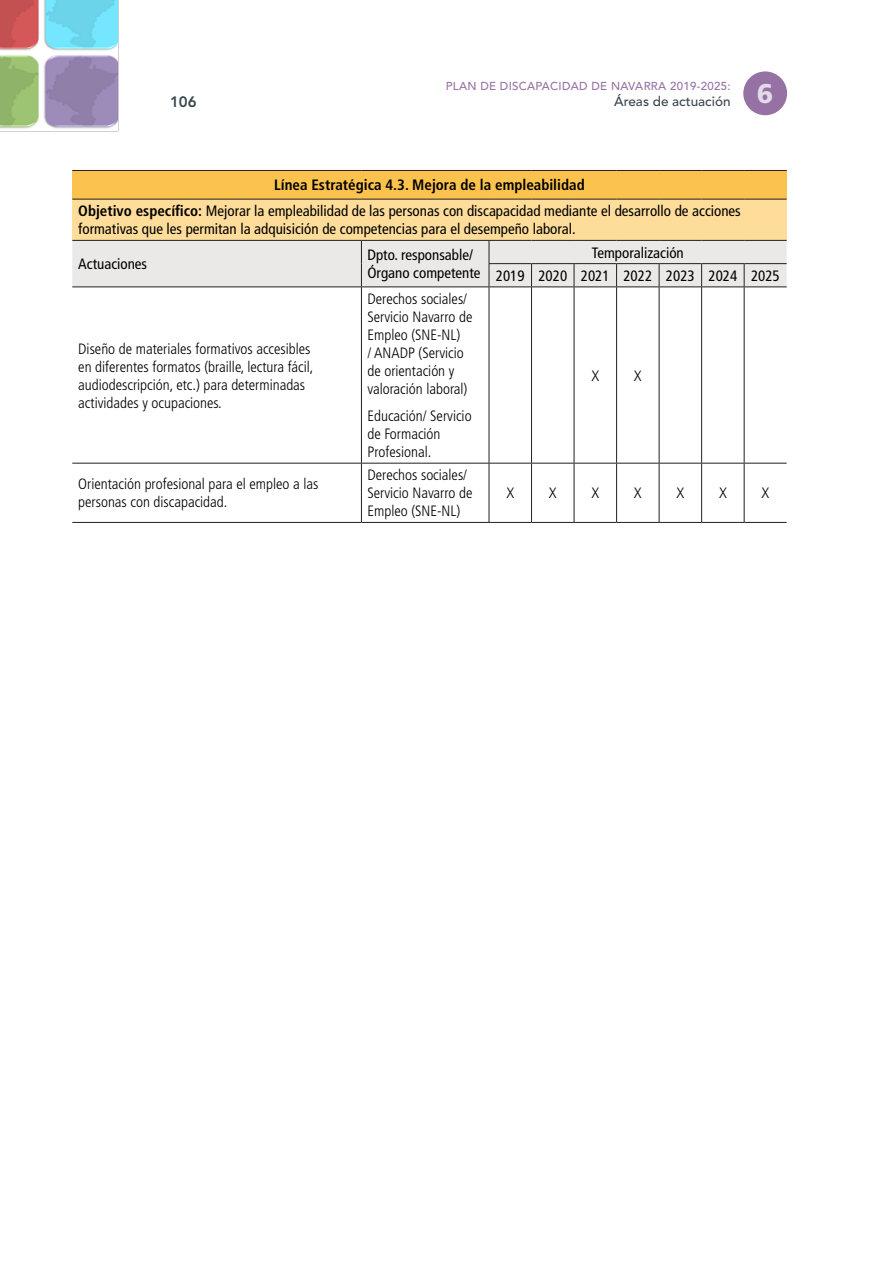
<style>
.page{position:relative;width:893px;height:1263px;background:#fff}
.page>*{position:absolute;margin:0;border:0;box-sizing:border-box;transform-origin:0 0}
.Tabla_TXT{font:300 condensed 15px/18px "Frutiger";color:#000}
.Tabla_TXT-2{font:condensed 15px/18px "Frutiger";color:#000}
.Tabla_TXT-3{font:700 condensed 15px "Frutiger";color:#000}
.t1{font:800 15px "Avenir LT Std";color:#39464e}
.t2{font:500 13.5px "Avenir LT Std";color:#39464e}
.t3{font:500 11.55px "Avenir LT Std";letter-spacing:.025em;color:#9672a4}
.s1{font-weight:700}
</style>
<div class="page">
<div style="left:743px;top:71px;width:44px;height:44px;background:#9672a4;border-radius:50%"></div>
<img style="left:0;top:0;width:119px;height:131px">
<div style="left:72px;top:170px;width:715px;height:29px;background:#fbc34d"></div>
<div style="left:72px;top:199px;width:715px;height:41px;background:#fddd99"></div>
<hr style="left:72px;top:170px;width:289px;height:1px;background:#231f20">
<hr style="left:361px;top:170px;width:128px;height:1px;background:#231f20">
<hr style="left:489px;top:170px;width:42px;height:1px;background:#231f20">
<hr style="left:531px;top:170px;width:43px;height:1px;background:#231f20">
<hr style="left:574px;top:170px;width:43px;height:1px;background:#231f20">
<hr style="left:617px;top:170px;width:42px;height:1px;background:#231f20">
<hr style="left:659px;top:170px;width:43px;height:1px;background:#231f20">
<hr style="left:702px;top:170px;width:42px;height:1px;background:#231f20">
<hr style="left:744px;top:170px;width:43px;height:1px;background:#231f20">
<hr style="left:72px;top:199px;width:289px;height:1px;background:#231f20">
<hr style="left:361px;top:199px;width:128px;height:1px;background:#231f20">
<hr style="left:489px;top:199px;width:42px;height:1px;background:#231f20">
<hr style="left:531px;top:199px;width:43px;height:1px;background:#231f20">
<hr style="left:574px;top:199px;width:43px;height:1px;background:#231f20">
<hr style="left:617px;top:199px;width:42px;height:1px;background:#231f20">
<hr style="left:659px;top:199px;width:43px;height:1px;background:#231f20">
<hr style="left:702px;top:199px;width:42px;height:1px;background:#231f20">
<hr style="left:744px;top:199px;width:43px;height:1px;background:#231f20">
<div style="left:72px;top:240px;width:715px;height:47px;background:#ebe9e8"></div>
<hr style="left:489px;top:286px;width:42px;height:1px;background:#231f20">
<hr style="left:531px;top:286px;width:43px;height:1px;background:#231f20">
<hr style="left:574px;top:286px;width:43px;height:1px;background:#231f20">
<hr style="left:617px;top:286px;width:42px;height:1px;background:#231f20">
<hr style="left:659px;top:286px;width:43px;height:1px;background:#231f20">
<hr style="left:702px;top:286px;width:42px;height:1px;background:#231f20">
<hr style="left:744px;top:286px;width:43px;height:1px;background:#231f20">
<hr style="left:361px;top:287px;width:1px;height:176px;background:#231f20">
<hr style="left:489px;top:287px;width:1px;height:176px;background:#231f20">
<hr style="left:531px;top:287px;width:1px;height:176px;background:#231f20">
<hr style="left:574px;top:287px;width:1px;height:176px;background:#231f20">
<hr style="left:616px;top:287px;width:1px;height:176px;background:#231f20">
<hr style="left:659px;top:287px;width:1px;height:176px;background:#231f20">
<hr style="left:701px;top:287px;width:1px;height:176px;background:#231f20">
<hr style="left:744px;top:287px;width:1px;height:176px;background:#231f20">
<hr style="left:72px;top:463px;width:289px;height:1px;background:#231f20">
<hr style="left:361px;top:463px;width:128px;height:1px;background:#231f20">
<hr style="left:361px;top:463px;width:1px;height:59px;background:#231f20">
<hr style="left:489px;top:463px;width:42px;height:1px;background:#231f20">
<hr style="left:489px;top:463px;width:1px;height:59px;background:#231f20">
<hr style="left:531px;top:463px;width:43px;height:1px;background:#231f20">
<hr style="left:531px;top:463px;width:1px;height:59px;background:#231f20">
<hr style="left:574px;top:463px;width:43px;height:1px;background:#231f20">
<hr style="left:574px;top:463px;width:1px;height:59px;background:#231f20">
<hr style="left:617px;top:463px;width:42px;height:1px;background:#231f20">
<hr style="left:616px;top:463px;width:1px;height:59px;background:#231f20">
<hr style="left:659px;top:463px;width:43px;height:1px;background:#231f20">
<hr style="left:659px;top:463px;width:1px;height:59px;background:#231f20">
<hr style="left:702px;top:463px;width:42px;height:1px;background:#231f20">
<hr style="left:701px;top:463px;width:1px;height:59px;background:#231f20">
<hr style="left:744px;top:463px;width:43px;height:1px;background:#231f20">
<hr style="left:744px;top:463px;width:1px;height:59px;background:#231f20">
<hr style="left:72px;top:522px;width:289px;height:1px;background:#231f20">
<hr style="left:361px;top:522px;width:128px;height:1px;background:#231f20">
<hr style="left:489px;top:522px;width:42px;height:1px;background:#231f20">
<hr style="left:531px;top:522px;width:43px;height:1px;background:#231f20">
<hr style="left:574px;top:522px;width:43px;height:1px;background:#231f20">
<hr style="left:617px;top:522px;width:42px;height:1px;background:#231f20">
<hr style="left:659px;top:522px;width:43px;height:1px;background:#231f20">
<hr style="left:702px;top:522px;width:42px;height:1px;background:#231f20">
<hr style="left:744px;top:522px;width:43px;height:1px;background:#231f20">
<p class="t1" style="left:170px;top:92px;width:28px">106</p>
<p class="t3" style="left:446px;top:79px;width:286px">PLAN DE DISCAPACIDAD DE NAVARRA 2019-2025:</p>
<p class="t2" style="left:614px;top:94px;width:161px">Áreas de actuación <sup>6</sup></p>
<p class="Tabla_TXT-3" style="left:274px;top:176px;width:312px">Línea Estratégica 4.3. Mejora de la empleabilidad</p>
<p class="Tabla_TXT-2" style="left:78px;top:202px;width:664px"><span class="s1">Objetivo específico:</span> Mejorar la empleabilidad de las personas con discapacidad mediante el desarrollo de acciones formativas que les permitan la adquisición de competencias para el desempeño laboral.</p>
<p class="Tabla_TXT-2" style="left:78px;top:255px;width:70px">Actuaciones</p>
<p class="Tabla_TXT-2" style="left:367px;top:246px;width:115px">Dpto. responsable/<br>Órgano competente</p>
<p class="Tabla_TXT-2" style="left:592px;top:244px;width:93px">Temporalización</p>
<p class="Tabla_TXT-2" style="left:496px;top:267px;width:30px">2019</p>
<p class="Tabla_TXT-2" style="left:538px;top:267px;width:30px">2020</p>
<p class="Tabla_TXT-2" style="left:581px;top:267px;width:30px">2021</p>
<p class="Tabla_TXT-2" style="left:623px;top:267px;width:30px">2022</p>
<p class="Tabla_TXT-2" style="left:666px;top:267px;width:30px">2023</p>
<p class="Tabla_TXT-2" style="left:708px;top:267px;width:30px">2024</p>
<p class="Tabla_TXT-2" style="left:751px;top:267px;width:30px">2025</p>
<p class="Tabla_TXT" style="left:78px;top:340px;width:237px">Diseño de materiales formativos accesibles en diferentes formatos (braille, lectura fácil, audiodescripción, etc.) para determinadas actividades y ocupaciones.</p>
<p class="Tabla_TXT" style="left:367px;top:290px;width:107px">Derechos sociales/<br>Servicio Navarro de<br>Empleo (SNE-NL)<br>/ ANADP (Servicio de orientación y valoración laboral)</p>
<p class="Tabla_TXT" style="left:367px;top:407px;width:106px">Educación/ Servicio de Formación<br>Profesional.</p>
<p class="Tabla_TXT" style="left:78px;top:475px;width:242px">Orientación profesional para el empleo a las personas con discapacidad.</p>
<p class="Tabla_TXT" style="left:367px;top:466px;width:107px">Derechos sociales/<br>Servicio Navarro de<br>Empleo (SNE-NL)</p>
<p class="Tabla_TXT" style="left:591px;top:367px;width:9px">X</p>
<p class="Tabla_TXT" style="left:634px;top:367px;width:9px">X</p>
<p class="Tabla_TXT" style="left:506px;top:484px;width:9px">X</p>
<p class="Tabla_TXT" style="left:549px;top:484px;width:9px">X</p>
<p class="Tabla_TXT" style="left:591px;top:484px;width:9px">X</p>
<p class="Tabla_TXT" style="left:634px;top:484px;width:9px">X</p>
<p class="Tabla_TXT" style="left:676px;top:484px;width:9px">X</p>
<p class="Tabla_TXT" style="left:719px;top:484px;width:9px">X</p>
<p class="Tabla_TXT" style="left:761px;top:484px;width:9px">X</p>
</div>
